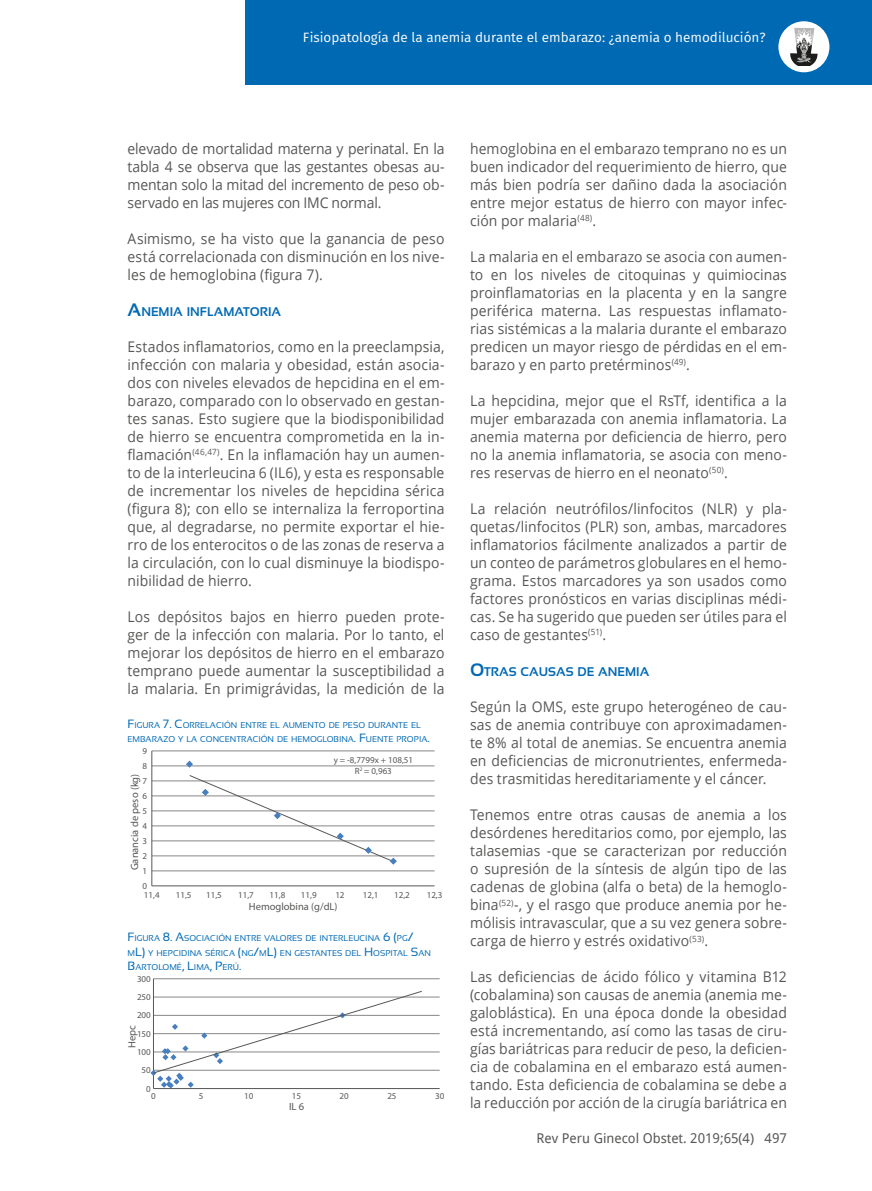
<style>
.page{position:relative;width:872px;height:1191px;background:#fff}
.page>*{position:absolute;margin:0;border:0;box-sizing:border-box;transform-origin:0 0}
.t1{font:14.7px/18px "Open Sans";letter-spacing:.005em;color:#575756;text-align:justify;scale:.95 1}
.t2{font:13.5px "Fira Sans";color:#fff}
.t3{font:13.5px "Droid Sans";color:#575756}
.t4{font:700 12.6px "Sansation";color:#0069b4}
.t5{font:10.5px "Myriad Pro";color:#575756}
.t6{font:9px/15px "Myriad Pro";color:#575756;text-align:right}
.t7{font:8.4px/14.4px "Sansation";color:#0069b4}
.s1{font-size:18px}
.s2{font-size:12px}
</style>
<div class="page">
<div style="left:246px;top:0;width:626px;height:85px;background:#0069b4"></div>
<div style="left:778px;top:21px;width:51px;height:51px;background:#fff;border-radius:50%"></div>
<svg style="left:790px;top:28px;width:28px;height:38px"></svg>
<hr style="left:153px;top:1088px;width:287px;height:1px;background:#575756">
<hr style="left:153px;top:996px;width:287px;height:1px;background:#878787">
<hr style="left:153px;top:1015px;width:287px;height:1px;background:#878787">
<hr style="left:153px;top:1033px;width:287px;height:1px;background:#878787">
<hr style="left:153px;top:1051px;width:287px;height:1px;background:#878787">
<hr style="left:153px;top:978px;width:287px;height:1px;background:#878787">
<hr style="left:153px;top:1069px;width:287px;height:1px;background:#878787">
<hr style="left:153px;top:978px;width:1px;height:110px;background:#575756">
<svg style="left:150px;top:991px;width:273px;height:97px"></svg>
<hr style="left:152px;top:750px;width:282px;height:1px;background:#878787">
<hr style="left:152px;top:765px;width:282px;height:1px;background:#878787">
<hr style="left:152px;top:780px;width:282px;height:1px;background:#878787">
<hr style="left:152px;top:795px;width:282px;height:1px;background:#878787">
<hr style="left:152px;top:810px;width:282px;height:1px;background:#878787">
<hr style="left:152px;top:825px;width:282px;height:1px;background:#878787">
<hr style="left:152px;top:840px;width:282px;height:1px;background:#878787">
<hr style="left:152px;top:855px;width:282px;height:1px;background:#878787">
<hr style="left:152px;top:870px;width:282px;height:1px;background:#878787">
<hr style="left:152px;top:885px;width:282px;height:1px;background:#575756">
<hr style="left:151px;top:751px;width:1px;height:135px;background:#575756">
<svg style="left:186px;top:760px;width:7px;height:7px"></svg>
<svg style="left:189px;top:775px;width:208px;height:89px"></svg>
<p class="t2" style="left:303px;top:28px;width:464px">Fisiopatología de la anemia durante el embarazo: ¿anemia o hemodilución?</p>
<p class="t1" style="left:128px;top:139px;width:335px">elevado de mortalidad materna y perinatal. En la tabla 4 se observa que las gestantes obesas au&shy;mentan solo la mitad del incremento de peso ob&shy;servado en las mujeres con IMC normal.</p>
<p class="t1" style="left:128px;top:229px;width:335px">Asimismo, se ha visto que la ganancia de peso está correlacionada con disminución en los nive&shy;les de hemoglobina (figura 7).</p>
<p class="t4" style="left:128px;top:305px;width:155px"><span class="s1">A</span>NEMIA INFLAMATORIA</p>
<p class="t1" style="left:128px;top:337px;width:335px">Estados inflamatorios, como en la preeclampsia, infección con malaria y obesidad, están asocia&shy;dos con niveles elevados de hepcidina en el em&shy;barazo, comparado con lo observado en gestan&shy;tes sanas. Esto sugiere que la biodisponibilidad de hierro se encuentra comprometida en la in&shy;flamación<sup>(46,47)</sup>. En la inflamación hay un aumen&shy;to de la interleucina 6 (IL6), y esta es responsable de incrementar los niveles de hepcidina sérica (figura 8); con ello se internaliza la ferroportina que, al degradarse, no permite exportar el hie&shy;rro de los enterocitos o de las zonas de reserva a la circulación, con lo cual disminuye la biodispo&shy;nibilidad de hierro.</p>
<p class="t1" style="left:128px;top:607px;width:335px">Los depósitos bajos en hierro pueden prote&shy;ger de la infección con malaria. Por lo tanto, el mejorar los depósitos de hierro en el embarazo temprano puede aumentar la susceptibilidad a la malaria. En primigrávidas, la medición de la</p>
<p class="t7" style="left:128px;top:717px;width:303px"><span class="s2">F</span>IGURA <span class="s2">7. C</span>ORRELACIÓN ENTRE EL AUMENTO DE PESO DURANTE EL<br>EMBARAZO Y LA CONCENTRACIÓN DE HEMOGLOBINA<span class="s2">. F</span>UENTE PROPIA<span class="s2">.</span></p>
<p class="t6" style="left:142px;top:743px;width:6px;text-align:justify">9<br>8<br>7<br>6<br>5<br>4<br>3<br>2<br>1<br>0</p>
<p class="t5" style="left:128px;top:870px;width:98px;rotate:-90deg">Ganancia de peso (kg)</p>
<p class="t6" style="left:334px;top:755px;width:81px;line-height:10.8px;text-align:center">y = -8,7799x + 108,51<br>R<sup>2</sup> = 0,963</p>
<p class="t6" style="left:144px;top:887px;width:17px">11,4</p>
<p class="t6" style="left:176px;top:887px;width:17px">11,5</p>
<p class="t6" style="left:206px;top:887px;width:17px">11,5</p>
<p class="t6" style="left:238px;top:887px;width:17px">11,7</p>
<p class="t6" style="left:269px;top:887px;width:17px">11,8</p>
<p class="t6" style="left:301px;top:887px;width:17px">11,9</p>
<p class="t6" style="left:335px;top:887px;width:11px">12</p>
<p class="t6" style="left:363px;top:887px;width:17px">12,1</p>
<p class="t6" style="left:394px;top:887px;width:17px">12,2</p>
<p class="t6" style="left:427px;top:887px;width:17px">12,3</p>
<p class="t5" style="left:249px;top:900px;width:90px">Hemoglobina (g/dL)</p>
<p class="t7" style="left:128px;top:931px;width:303px"><span class="s2">F</span>IGURA <span class="s2">8. A</span>SOCIACIÓN ENTRE VALORES DE INTERLEUCINA <span class="s2">6 (</span>PG<span class="s2">/<br></span>M<span class="s2">L)</span> Y HEPCIDINA SÉRICA <span class="s2">(</span>NG<span class="s2">/</span>M<span class="s2">L)</span> EN GESTANTES DEL <span class="s2">H</span> OSPITAL <span class="s2">S</span>AN<br><span class="s2">B</span>ARTOLOMÉ<span class="s2">, L</span>IMA<span class="s2">, P</span> ERÚ<span class="s2">.</span></p>
<p class="t6" style="left:137px;top:969px;width:15px;line-height:18.3px">300<br>250<br>200<br>150<br>100<br>50<br>0</p>
<p class="t5" style="left:126px;top:1047px;width:24px;rotate:-90deg">Hepc</p>
<p class="t6" style="left:151px;top:1088px;width:6px">0</p>
<p class="t6" style="left:199px;top:1088px;width:6px">5</p>
<p class="t6" style="left:244px;top:1088px;width:11px">10</p>
<p class="t6" style="left:292px;top:1088px;width:11px">15</p>
<p class="t6" style="left:340px;top:1088px;width:11px">20</p>
<p class="t6" style="left:387px;top:1088px;width:11px">25</p>
<p class="t6" style="left:435px;top:1088px;width:11px">30</p>
<p class="t5" style="left:289px;top:1099px;width:17px">IL 6</p>
<p class="t1" style="left:470px;top:139px;width:335px">hemoglobina en el embarazo temprano no es un buen indicador del requerimiento de hierro, que más bien podría ser dañino dada la asociación entre mejor estatus de hierro con mayor infec&shy;ción por malaria<sup>(48)</sup>.</p>
<p class="t1" style="left:470px;top:247px;width:335px">La malaria en el embarazo se asocia con aumen&shy;to en los niveles de citoquinas y quimiocinas proinflamatorias en la placenta y en la sangre periférica materna. Las respuestas inflamato&shy;rias sistémicas a la malaria durante el embarazo predicen un mayor riesgo de pérdidas en el em&shy;barazo y en parto pretérminos<sup>(49)</sup>.</p>
<p class="t1" style="left:470px;top:391px;width:335px">La hepcidina, mejor que el RsTf, identifica a la mujer embarazada con anemia inflamatoria. La anemia materna por deficiencia de hierro, pero no la anemia inflamatoria, se asocia con meno&shy;res reservas de hierro en el neonato<sup>(50)</sup>.</p>
<p class="t1" style="left:470px;top:499px;width:335px">La relación neutrófilos/linfocitos (NLR) y pla&shy;quetas/linfocitos (PLR) son, ambas, marcadores inflamatorios fácilmente analizados a partir de un conteo de parámetros globulares en el hemo&shy;grama. Estos marcadores ya son usados como factores pronósticos en varias disciplinas médi&shy;cas. Se ha sugerido que pueden ser útiles para el caso de gestantes<sup>(51)</sup>.</p>
<p class="t4" style="left:470px;top:665px;width:181px"><span class="s1">O</span>TRAS CAUSAS DE ANEMIA</p>
<p class="t1" style="left:470px;top:697px;width:335px">Según la OMS, este grupo heterogéneo de cau&shy;sas de anemia contribuye con aproximadamen&shy;te 8% al total de anemias. Se encuentra anemia en deficiencias de micronutrientes, enfermeda&shy;des trasmitidas hereditariamente y el cáncer.</p>
<p class="t1" style="left:470px;top:805px;width:335px">Tenemos entre otras causas de anemia a los desórdenes hereditarios como, por ejemplo, las talasemias -que se caracterizan por reducción o supresión de la síntesis de algún tipo de las cadenas de globina (alfa o beta) de la hemoglo&shy;bina<sup>(52)</sup>-, y el rasgo que produce anemia por he&shy;mólisis intravascular, que a su vez genera sobre&shy;carga de hierro y estrés oxidativo<sup>(53)</sup>.</p>
<p class="t1" style="left:470px;top:967px;width:335px">Las deficiencias de ácido fólico y vitamina B12 (cobalamina) son causas de anemia (anemia me&shy;galoblástica). En una época donde la obesidad está incrementando, así como las tasas de ciru&shy;gías bariátricas para reducir de peso, la deficien&shy;cia de cobalamina en el embarazo está aumen&shy;tando. Esta deficiencia de cobalamina se debe a la reducción por acción de la cirugía bariátrica en</p>
<p class="t3" style="left:536px;top:1128px;width:252px">Rev Peru Ginecol Obstet. 2019;65(4) 497</p>
</div>
